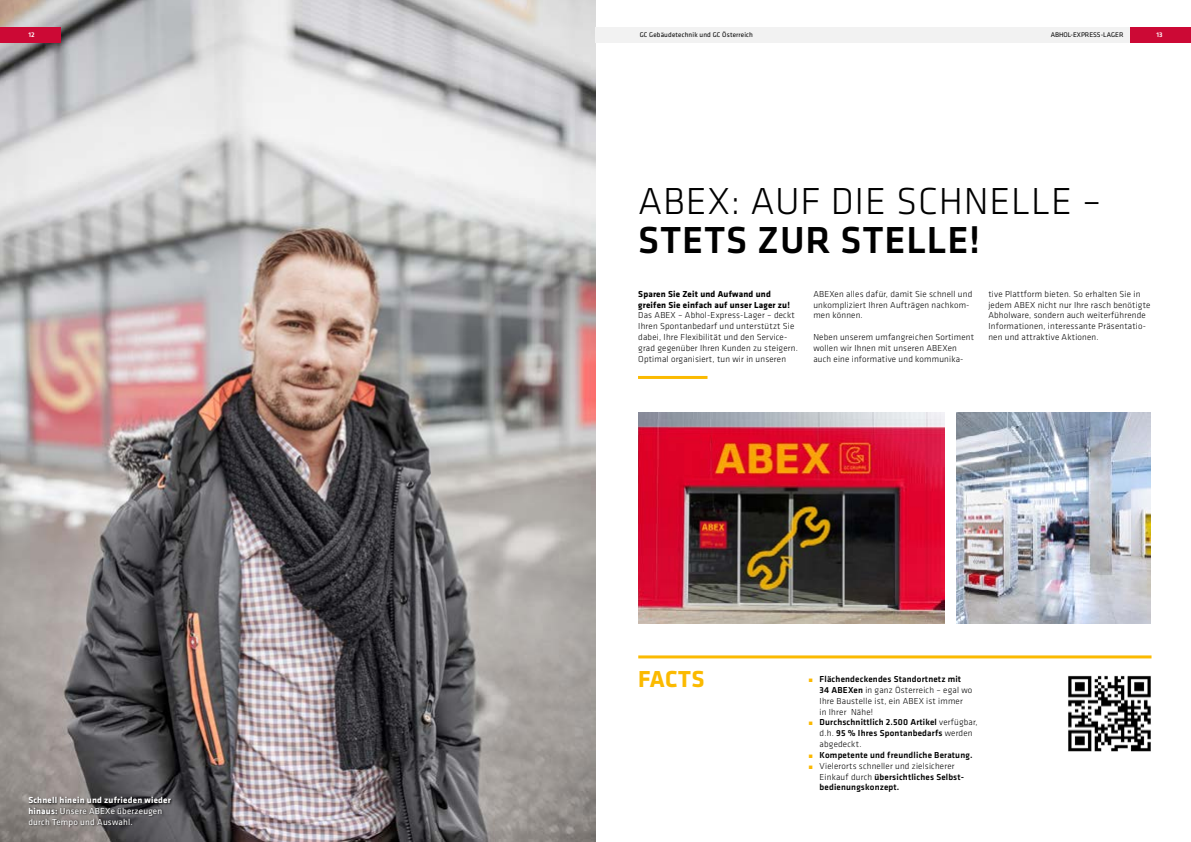
<style>
.page{position:relative;width:1191px;height:842px;background:#fff}
.page>*{position:absolute;margin:0;border:0;box-sizing:border-box;transform-origin:0 0}
.t1{font:300 39px "GC Klavika Fein";letter-spacing:.02em;color:#000}
.t2{font:500 39px "GC Klavika Fein";letter-spacing:.02em;color:#000}
.t3{font:700 24px "GC Klavika";letter-spacing:.015em;color:#fbba00}
.t4{font:300 9px/10.8px "GC Klavika Fein";letter-spacing:.02em;color:#000}
.t5{font:500 9px/10.8px "GC Klavika Fein";letter-spacing:.02em;color:#000}
.t6{font:9px/10.8px "GC Klavika";letter-spacing:.02em;color:#fff}
.t7{font:700 9px/10.8px "GC Klavika";letter-spacing:.02em;color:#000}
.t8{font:7px "GC Klavika";letter-spacing:.02em;color:#000}
.t9{font:7px "GC Klavika";color:#000}
.t10{font:500 7px "GC Klavika Fein";color:#fff}
.s1{font-weight:700}
.s2{font-weight:500;font-size:7px;color:#fbb800}
.s3{font-weight:500}
.s4{font-size:7px;color:#fbb800}
.s5{font-weight:300}
</style>
<div class="page">
<div style="left:1130px;top:27px;width:61px;height:16px;background:#cc0935"></div>
<img style="left:0;top:0;width:595px;height:842px">
<div style="left:595px;top:27px;width:535px;height:16px;background:#f2f2f2"></div>
<div style="left:0;top:27px;width:61px;height:16px;background:#cc0935"></div>
<div style="left:28px;top:797px;width:145px;height:32px;background:#000;opacity:.75"></div>
<img style="left:956px;top:413px;width:194px;height:211px">
<img style="left:638px;top:413px;width:306px;height:211px">
<hr style="left:638px;top:655px;width:513px;height:3px;background:#fbba00">
<hr style="left:638px;top:376px;width:69px;height:3px;background:#fbba00">
<img style="left:1068px;top:675px;width:83px;height:77px">
<p class="t8" style="left:639px;top:31px;width:115px">GC Gebäudetechnik und GC Österreich</p>
<p class="t9" style="left:1050px;top:31px;width:74px">ABHOL-EXPRESS-LAGER</p>
<p class="t10" style="left:28px;top:30px;width:8px">12</p>
<p class="t10" style="left:1156px;top:30px;width:8px">13</p>
<h1 class="t1" style="left:638px;top:177px;width:465px">ABEX: AUF DIE SCHNELLE –</h1>
<h1 class="t2" style="left:638px;top:213px;width:343px">STETS ZUR STELLE!</h1>
<p class="t6" style="left:28px;top:795px;width:144px"><span class="s1">Schnell hinein und zufrieden wieder hinaus:</span> Unsere ABEXe überzeugen durch Tempo und Auswahl.</p>
<p class="t7" style="left:638px;top:288px;width:153px">Sparen Sie Zeit und Aufwand und greifen Sie einfach auf unser Lager zu!</p>
<p class="t4" style="left:638px;top:310px;width:161px">Das ABEX – Abhol-Express-Lager – deckt Ihren Spontanbedarf und unterstützt Sie dabei, Ihre Flexibilität und den Service&shy;grad gegenüber Ihren Kunden zu steigern.<br>Optimal organisiert, tun wir in unseren</p>
<p class="t4" style="left:813px;top:288px;width:160px">ABEXen alles dafür, damit Sie schnell und unkompliziert Ihren Aufträgen nachkom&shy;men können.</p>
<p class="t4" style="left:813px;top:332px;width:162px">Neben unserem umfangreichen Sortiment wollen wir Ihnen mit unseren ABEXen auch eine informative und kommunika-</p>
<p class="t4" style="left:988px;top:288px;width:164px">tive Plattform bieten. So erhalten Sie in jedem ABEX nicht nur Ihre rasch benötigte Abholware, sondern auch weiterführende Informationen, interessante Präsentatio&shy;nen und attraktive Aktionen.</p>
<h2 class="t3" style="left:638px;top:662px;width:68px">FACTS</h2>
<p class="t4" style="left:819px;top:674px;width:154px;text-indent:-11px"><span class="s2">•</span> <span class="s3">Flächendeckendes Standortnetz mit<br>34 ABEXen</span> in ganz Österreich – egal wo<br>Ihre Baustelle ist, ein ABEX ist immer<br>in Ihrer Nähe!</p>
<p class="t5" style="left:819px;top:717px;width:159px;text-indent:-11px"><span class="s4">•</span> Durchschnittlich 2.500 Artikel <span class="s5">verfügbar, d.h.</span> 95 % Ihres Spontanbedarfs <span class="s5">werden abgedeckt.</span></p>
<p class="t5" style="left:808px;top:749px;width:165px"><span class="s4">•</span> Kompetente und freundliche Beratung.</p>
<p class="t4" style="left:819px;top:760px;width:146px;text-indent:-11px"><span class="s2">•</span> Vielerorts schneller und zielsicherer<br>Einkauf durch <span class="s3">übersichtliches Selbst&shy;bedienungskonzept.</span></p>
</div>
